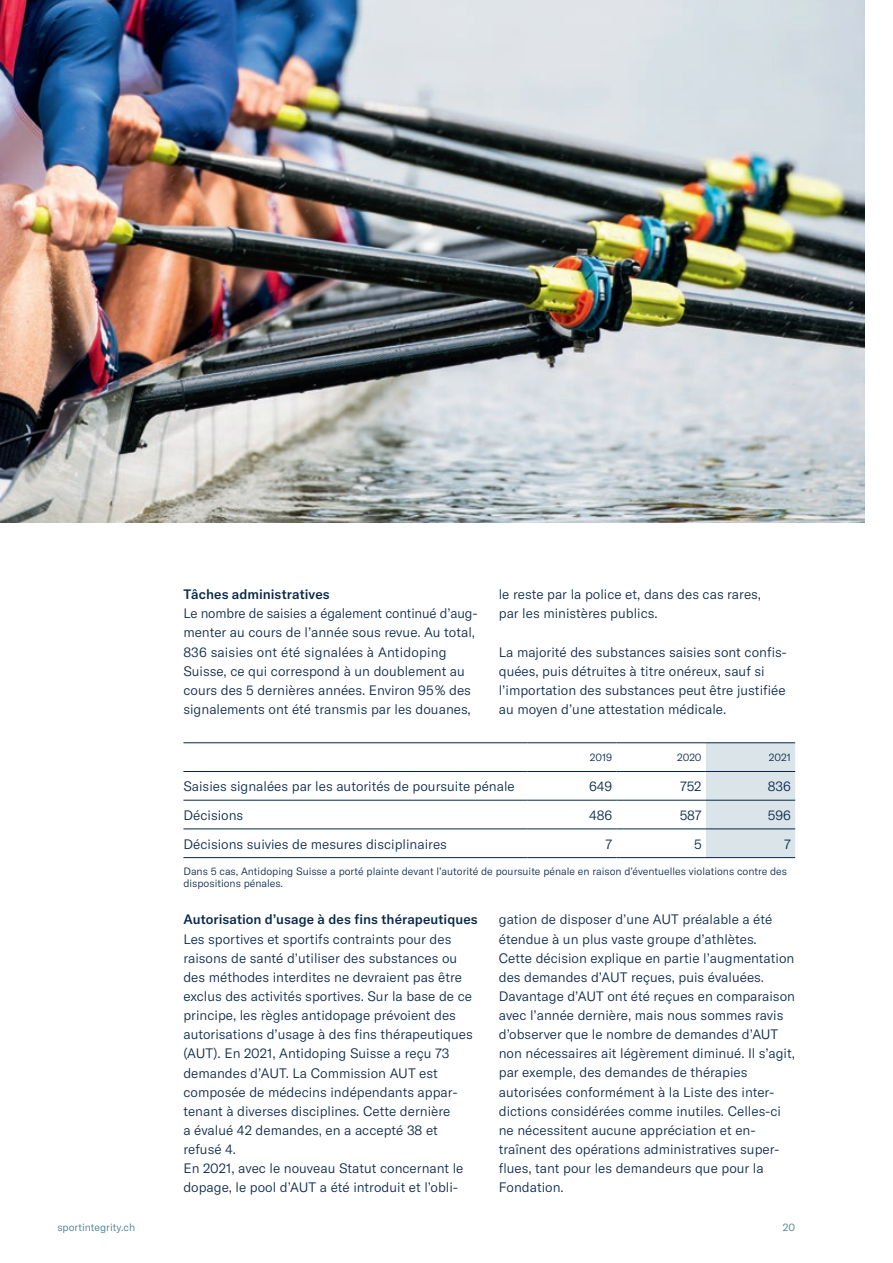
<style>
.page{position:relative;width:893px;height:1263px;background:#fff}
.page>*{position:absolute;margin:0;border:0;box-sizing:border-box;transform-origin:0 0}
.t1{font:300 13.5px/19.2px "GT America SSI";color:#08264a}
.t2{font:500 13.5px "GT America SSI";letter-spacing:.005em;color:#08264a}
.t3{font:300 10.5px/12.6px "GT America SSI";color:#08264a}
.t4{font:300 10.5px "GT America SSI";color:#3b7b8c}
</style>
<div class="page">
<img style="left:0;top:0;width:864px;height:523px">
<div style="left:706px;top:743px;width:89px;height:114px;background:#dae4e9"></div>
<hr style="left:183px;top:742px;width:344px;height:1px;background:#08264a">
<hr style="left:527px;top:742px;width:90px;height:1px;background:#08264a">
<hr style="left:617px;top:742px;width:89px;height:1px;background:#08264a">
<hr style="left:706px;top:742px;width:89px;height:1px;background:#08264a">
<hr style="left:183px;top:771px;width:344px;height:1px;background:#08264a">
<hr style="left:527px;top:771px;width:90px;height:1px;background:#08264a">
<hr style="left:617px;top:771px;width:89px;height:1px;background:#08264a">
<hr style="left:706px;top:771px;width:89px;height:1px;background:#08264a">
<hr style="left:183px;top:800px;width:344px;height:1px;background:#08264a">
<hr style="left:527px;top:800px;width:90px;height:1px;background:#08264a">
<hr style="left:617px;top:800px;width:89px;height:1px;background:#08264a">
<hr style="left:706px;top:800px;width:89px;height:1px;background:#08264a">
<hr style="left:183px;top:829px;width:344px;height:1px;background:#08264a">
<hr style="left:527px;top:829px;width:90px;height:1px;background:#08264a">
<hr style="left:617px;top:829px;width:89px;height:1px;background:#08264a">
<hr style="left:706px;top:829px;width:89px;height:1px;background:#08264a">
<hr style="left:183px;top:857px;width:344px;height:1px;background:#08264a">
<hr style="left:527px;top:857px;width:90px;height:1px;background:#08264a">
<hr style="left:617px;top:857px;width:89px;height:1px;background:#08264a">
<hr style="left:706px;top:857px;width:89px;height:1px;background:#08264a">
<p class="t2" style="left:183px;top:586px;width:148px">Tâches administratives</p>
<p class="t1" style="left:183px;top:604px;width:296px">Le nombre de saisies a également continué d’aug&shy;menter au cours de l’année sous revue. Au total, 836 saisies ont été signalées à Antidoping Suisse, ce qui correspond à un doublement au cours des 5 dernières années. Environ 95 % des signalements ont été transmis par les douanes,</p>
<p class="t1" style="left:499px;top:585px;width:264px">le reste par la police et, dans des cas rares, par les ministères publics.</p>
<p class="t1" style="left:499px;top:642px;width:290px">La majorité des substances saisies sont confis&shy;quées, puis détruites à titre onéreux, sauf si l’importation des substances peut être justifiée au moyen d’une attestation médicale.</p>
<p class="t3" style="left:590px;top:751px;width:24px">2019</p>
<p class="t3" style="left:677px;top:751px;width:26px">2020</p>
<p class="t3" style="left:769px;top:751px;width:24px">2021</p>
<p class="t1" style="left:183px;top:777px;width:333px">Saisies signalées par les autorités de poursuite pénale</p>
<p class="t1" style="left:589px;top:777px;width:25px">649</p>
<p class="t1" style="left:680px;top:777px;width:23px">752</p>
<p class="t1" style="left:768px;top:777px;width:25px">836</p>
<p class="t1" style="left:183px;top:805px;width:61px">Décisions</p>
<p class="t1" style="left:589px;top:805px;width:25px">486</p>
<p class="t1" style="left:680px;top:805px;width:23px">587</p>
<p class="t1" style="left:768px;top:805px;width:25px">596</p>
<p class="t1" style="left:183px;top:834px;width:265px">Décisions suivies de mesures disciplinaires</p>
<p class="t1" style="left:606px;top:834px;width:8px">7</p>
<p class="t1" style="left:694px;top:834px;width:9px">5</p>
<p class="t1" style="left:784px;top:834px;width:8px">7</p>
<p class="t3" style="left:183px;top:865px;width:605px">Dans 5 cas, Antidoping Suisse a porté plainte devant l’autorité de poursuite pénale en raison d’éventuelles violations contre des dispositions pénales.</p>
<p class="t2" style="left:183px;top:911px;width:296px">Autorisation d’usage à des fins thérapeutiques</p>
<p class="t1" style="left:183px;top:929px;width:291px">Les sportives et sportifs contraints pour des raisons de santé d’utiliser des substances ou des méthodes interdites ne devraient pas être exclus des activités sportives. Sur la base de ce principe, les règles antidopage prévoient des autorisations d’usage à des fins thérapeutiques (AUT). En 2021, Antidoping Suisse a reçu 73 demandes d’AUT. La Commission AUT est composée de médecins indépendants appar&shy;tenant à diverses disciplines. Cette dernière<br>a évalué 42 demandes, en a accepté 38 et refusé 4.<br>En 2021, avec le nouveau Statut concernant le dopage, le pool d’AUT a été introduit et l’obli-</p>
<p class="t1" style="left:499px;top:910px;width:298px">gation de disposer d’une AUT préalable a été étendue à un plus vaste groupe d’athlètes.<br>Cette décision explique en partie l’augmentation des demandes d’AUT reçues, puis évaluées.<br>Davantage d’AUT ont été reçues en comparaison avec l’année dernière, mais nous sommes ravis d’observer que le nombre de demandes d’AUT non nécessaires ait légèrement diminué. Il s’agit, par exemple, des demandes de thérapies autorisées conformément à la Liste des inter&shy;dictions considérées comme inutiles. Celles-ci ne nécessitent aucune appréciation et en&shy;traînent des opérations administratives super&shy;flues, tant pour les demandeurs que pour la Fondation.</p>
<p class="t4" style="left:57px;top:1221px;width:79px">sportintegrity.ch</p>
<p class="t4" style="left:783px;top:1221px;width:14px">20</p>
</div>
